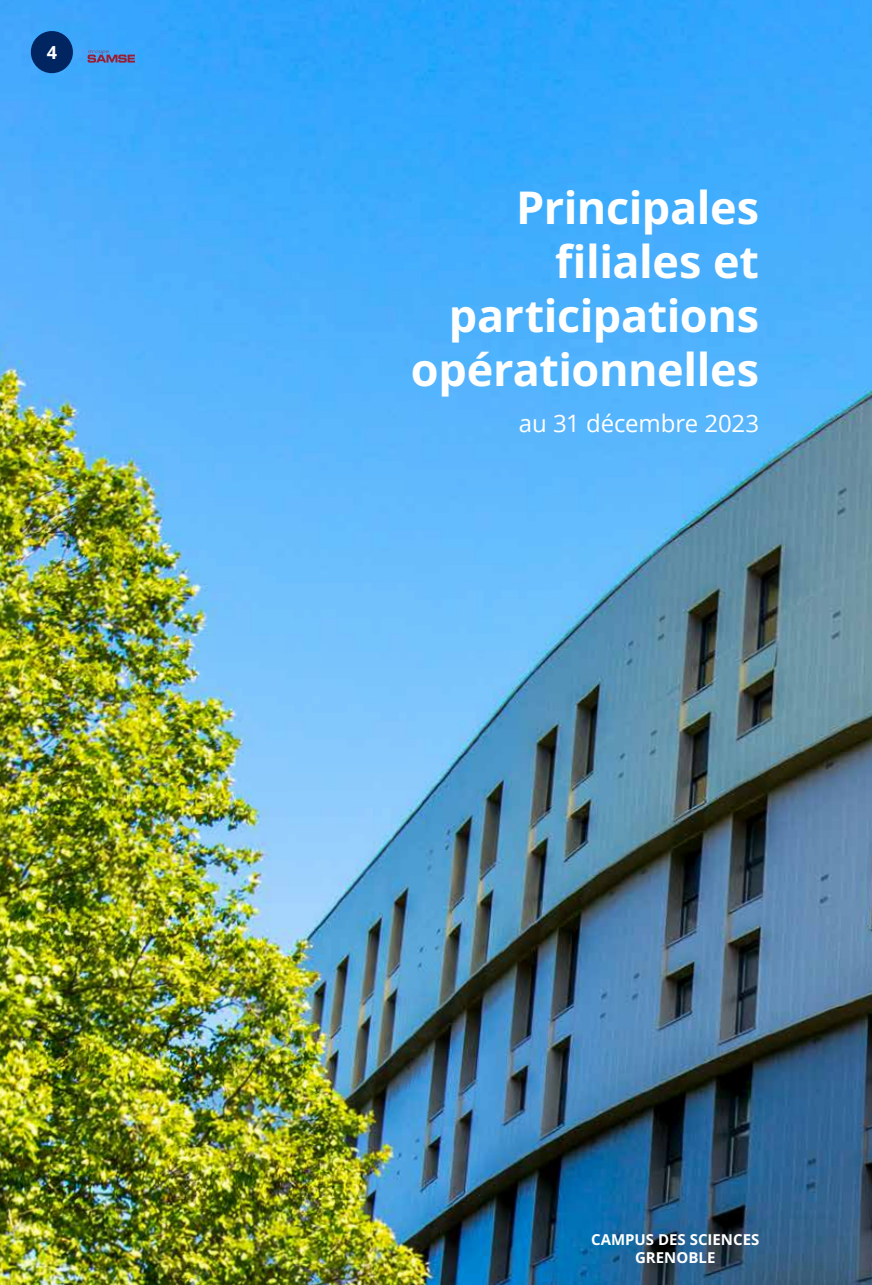
<style>
.page{position:relative;width:872px;height:1285px;background:#fff}
.page>*{position:absolute;margin:0;border:0;box-sizing:border-box;transform-origin:0 0}
.t1{font:700 45px/54px "Open Sans";letter-spacing:-.01em;color:#fff;text-align:right}
.t2{font:24px "Open Sans";letter-spacing:-.005em;color:#fff}
.t3{font:700 18px "Open Sans";color:#fff}
.t4{font:700 15px/18px "Open Sans";color:#fff;text-align:center}
</style>
<div class="page">
<img style="left:0;top:0;width:872px;height:1284px">
<div style="left:31px;top:31px;width:42px;height:42px;background:#002561;border-radius:50%"></div>
<svg style="left:88px;top:50px;width:47px;height:13px"></svg>
<p class="t3" style="left:47px;top:40px;width:12px">4</p>
<p class="t1" style="left:411px;top:179px;width:350px">Principales filiales et participations opérationnelles</p>
<p class="t2" style="left:519px;top:407px;width:242px">au 31 décembre 2023</p>
<p class="t4" style="left:591px;top:1230px;width:170px">CAMPUS DES SCIENCES<br>GRENOBLE</p>
</div>
